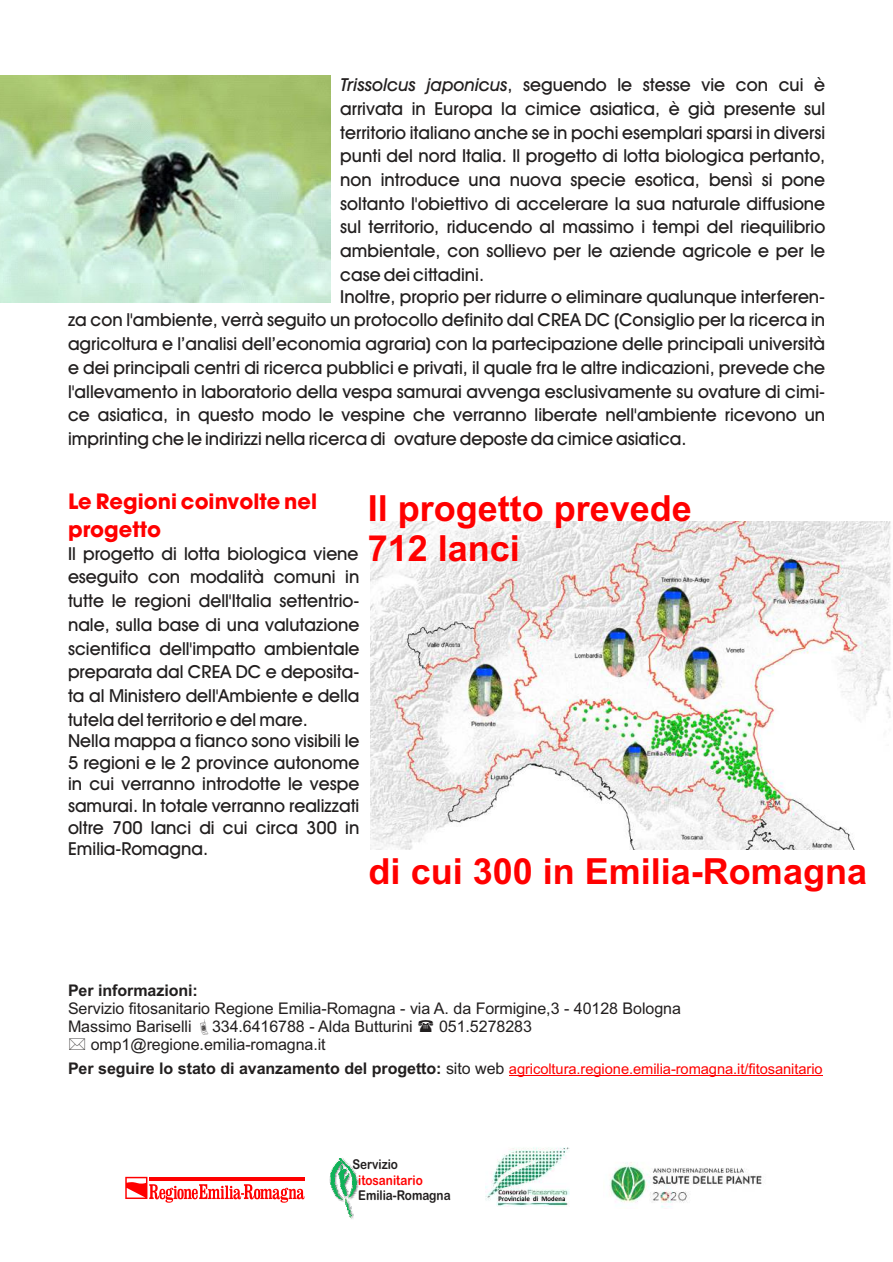
<style>
.page{position:relative;width:893px;height:1262px;background:#fff}
.page>*{position:absolute;margin:0;border:0;box-sizing:border-box;transform-origin:0 0}
.t1{font:700 36px/40.2px "Arial";color:#f00}
.t2{font:700 21px/27px "Avant Garde";color:#f00}
.t3{font:500 18px/23.7px "Avant Garde IT Cby BT";color:#221f1f;text-align:justify}
.t4{font:16.05px/18px "Arial";letter-spacing:-.005em;color:#221f1f}
.t5{font:700 16.05px "Arial";letter-spacing:-.005em;color:#221f1f}
.t6{font:14.7px "Arial";letter-spacing:-.005em;color:#f00}
.t7{font:13.5px "Arial Rounded MT Bold";color:#221f1f;scale:.87 1}
.t8{font:13.5px "Arial Rounded MT Bold";color:#f00;scale:.87 1}
.s1{font-style:italic}
.s2{font-weight:700;font-size:16.05px;color:#221f1f}
.s3{font-size:16.05px;color:#221f1f}
</style>
<div class="page">
<hr style="left:509px;top:1075px;width:313px;height:1px;background:#f00">
<img style="left:0;top:76px;width:330px;height:227px">
<img style="left:370px;top:521px;width:521px;height:328px">
<svg style="left:330px;top:1158px;width:28px;height:61px"></svg>
<svg style="left:125px;top:1176px;width:179px;height:26px"></svg>
<img style="left:610px;top:1162px;width:152px;height:46px">
<img style="left:485px;top:1147px;width:85px;height:59px">
<p class="t3" style="left:340px;top:74px;width:486px"><span class="s1">Trissolcus japonicus</span>, seguendo le stesse vie con cui è arrivata in Europa la cimice asiatica, è già presente sul territorio italiano anche se in pochi esemplari sparsi in diversi punti del nord Italia. Il progetto di lotta biologica pertanto, non introduce una nuova specie esotica, bensì si pone soltanto l'obiettivo di accelerare la sua naturale diffusione sul territorio, riducendo al massimo i tempi del riequilibrio ambientale, con sollievo per le aziende agricole e per le case dei cittadini.</p>
<p class="t3" style="left:68px;top:285px;width:758px;text-indent:272px">Inoltre, proprio per ridurre o eliminare qualunque interferen&shy;za con l'ambiente, verrà seguito un protocollo definito dal CREA DC (Consiglio per la ricerca in agricoltura e l’analisi dell’economia agraria) con la partecipazione delle principali università e dei principali centri di ricerca pubblici e privati, il quale fra le altre indicazioni, prevede che l'allevamento in laboratorio della vespa samurai avvenga esclusivamente su ovature di cimi&shy;ce asiatica, in questo modo le vespine che verranno liberate nell'ambiente ricevono un imprinting che le indirizzi nella ricerca di ovature deposte da cimice asiatica.</p>
<p class="t2" style="left:68px;top:490px;width:250px">Le Regioni coinvolte nel progetto</p>
<p class="t3" style="left:68px;top:542px;width:293px">Il progetto di lotta biologica viene eseguito con modalità comuni in tutte le regioni dell'Italia settentrio&shy;nale, sulla base di una valutazione scientifica dell'impatto ambientale preparata dal CREA DC e deposita&shy;ta al Ministero dell'Ambiente e della tutela del territorio e del mare.</p>
<p class="t3" style="left:68px;top:731px;width:293px;line-height:21.6px">Nella mappa a fianco sono visibili le 5 regioni e le 2 province autonome in cui verranno introdotte le vespe samurai. In totale verranno realizzati oltre 700 lanci di cui circa 300 in Emilia-Romagna.</p>
<h1 class="t1" style="left:367px;top:491px;width:326px">Il progetto prevede<br>712 lanci</h1>
<h1 class="t1" style="left:368px;top:854px;width:500px">di cui 300 in Emilia-Romagna</h1>
<p class="t5" style="left:68px;top:984px;width:131px">Per informazioni:</p>
<p class="t4" style="left:68px;top:1001px;width:614px">Servizio fitosanitario Regione Emilia-Romagna - via A. da Formigine,3 - 40128 Bologna<br>Massimo Bariselli</p>
<p class="t4" style="left:212px;top:1019px;width:202px">334.6416788 - Alda Butturini</p>
<p class="t4" style="left:439px;top:1019px;width:94px">051.5278283</p>
<p class="t4" style="left:91px;top:1037px;width:236px">omp1@regione.emilia-romagna.it</p>
<p class="t6" style="left:68px;top:1063px;width:756px"><span class="s2">Per seguire lo stato di avanzamento del progetto:</span> <span class="s3">sito web</span> agricoltura.regione.emilia-romagna.it/fitosanitario</p>
<p class="t7" style="left:352px;top:1159px;width:54px">Servizio</p>
<p class="t8" style="left:358px;top:1175px;width:76px">itosanitario</p>
<p class="t7" style="left:358px;top:1190px;width:108px">Emilia-Romagna</p>
</div>
